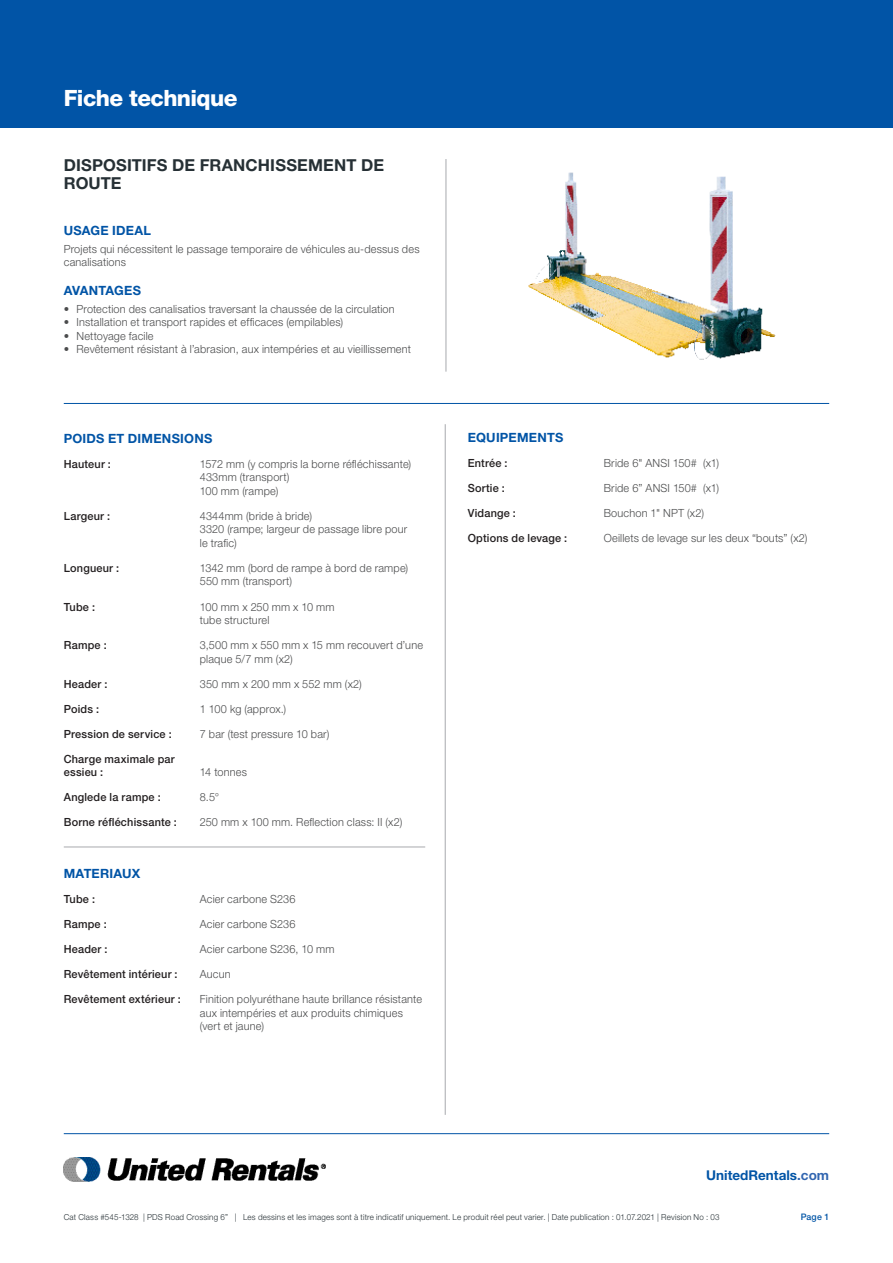
<style>
.page{position:relative;width:893px;height:1263px;background:#fff}
.page>*{position:absolute;margin:0;border:0;box-sizing:border-box;transform-origin:0 0}
.t1{font:800 22.5px "Helvetica Neue LT Std";letter-spacing:-.025em;color:#fff}
.SPECS_kapitalen{font:700 16.5px/18px "Helvetica Neue LT Std";letter-spacing:.005em;color:#263035}
.t2{font:700 13.5px "Helvetica Neue LT Std";color:#0154a6}
.Subkop___blauw___8_5{font:700 12.75px "Helvetica Neue LT Std";letter-spacing:.02em;color:#0154a6}
.Subkop___blauw___8_5-2{font:700 12.75px "Helvetica Neue LT Std";color:#0154a6}
.Body_-_7_5___8_pt{font:300 11.25px/13.5px "Helvetica Neue LT Std";letter-spacing:.015em;color:#4b4c4d}
.Body_-_7_5___8_pt-2{font:500 11.25px/13.5px "Helvetica Neue LT Std";letter-spacing:.02em;color:#231f20}
.t3{font:500 9px "Helvetica Neue LT Std";color:#0154a6}
.Footertekst{font:300 8.25px "Helvetica Neue LT Std";letter-spacing:.025em;color:#263035}
.s1{color:#3165b0}
</style>
<div class="page">
<hr style="left:64px;top:1133px;width:765px;height:1px;background:#0154a6">
<div style="left:0;top:0;width:893px;height:128px;background:#0154a6"></div>
<img style="left:64px;top:1157px;width:261px;height:25px">
<hr style="left:64px;top:403px;width:765px;height:1px;background:#0154a6">
<hr style="left:446px;top:159px;width:1px;height:213px;background:#a8a9ad">
<hr style="left:445px;top:424px;width:1px;height:691px;background:#a8a9ad">
<hr style="left:64px;top:846px;width:361px;height:1px;background:#a8a9ad">
<img style="left:528px;top:172px;width:248px;height:188px">
<h1 class="t1" style="left:64px;top:85px;width:175px">Fiche technique</h1>
<p class="SPECS_kapitalen" style="left:64px;top:156px;width:322px">DISPOSITIFS DE FRANCHISSEMENT DE<br>ROUTE</p>
<p class="Subkop___blauw___8_5" style="left:64px;top:223px;width:89px">USAGE IDEAL</p>
<p class="Body_-_7_5___8_pt" style="left:64px;top:242px;width:357px">Projets qui nécessitent le passage temporaire de véhicules au-dessus des canalisations</p>
<p class="Subkop___blauw___8_5-2" style="left:64px;top:282px;width:79px">AVANTAGES</p>
<p class="Body_-_7_5___8_pt" style="left:64px;top:302px;width:332px">• Protection des canalisatios traversant la chaussée de la circulation</p>
<p class="Body_-_7_5___8_pt" style="left:64px;top:315px;width:281px">• Installation et transport rapides et efficaces (empilables)</p>
<p class="Body_-_7_5___8_pt" style="left:64px;top:329px;width:91px">• Nettoyage facile</p>
<p class="Body_-_7_5___8_pt" style="left:64px;top:342px;width:349px">• Revêtement résistant à l’abrasion, aux intempéries et au vieillissement</p>
<p class="Subkop___blauw___8_5" style="left:64px;top:430px;width:150px">POIDS ET DIMENSIONS</p>
<p class="Body_-_7_5___8_pt-2" style="left:64px;top:457px;width:49px">Hauteur :</p>
<p class="Body_-_7_5___8_pt" style="left:200px;top:457px;width:213px">1572 mm (y compris la borne réfléchissante)</p>
<p class="Body_-_7_5___8_pt" style="left:200px;top:470px;width:91px">433mm (transport)</p>
<p class="Body_-_7_5___8_pt" style="left:200px;top:484px;width:80px">100 mm (rampe)</p>
<p class="Body_-_7_5___8_pt-2" style="left:64px;top:509px;width:48px">Largeur :</p>
<p class="Body_-_7_5___8_pt" style="left:200px;top:509px;width:114px">4344mm (bride à bride)</p>
<p class="Body_-_7_5___8_pt" style="left:200px;top:522px;width:209px">3320 (rampe; largeur de passage libre pour le trafic)</p>
<p class="Body_-_7_5___8_pt-2" style="left:64px;top:561px;width:57px">Longueur :</p>
<p class="Body_-_7_5___8_pt" style="left:200px;top:561px;width:210px">1342 mm (bord de rampe à bord de rampe)</p>
<p class="Body_-_7_5___8_pt" style="left:200px;top:574px;width:94px">550 mm (transport)</p>
<p class="Body_-_7_5___8_pt-2" style="left:64px;top:600px;width:33px">Tube :</p>
<p class="Body_-_7_5___8_pt" style="left:200px;top:599px;width:136px">100 mm x 250 mm x 10 mm</p>
<p class="Body_-_7_5___8_pt" style="left:200px;top:613px;width:71px">tube structurel</p>
<p class="Body_-_7_5___8_pt-2" style="left:64px;top:638px;width:44px">Rampe :</p>
<p class="Body_-_7_5___8_pt" style="left:200px;top:638px;width:225px">3,500 mm x 550 mm x 15 mm recouvert d’une plaque 5/7 mm (x2)</p>
<p class="Body_-_7_5___8_pt-2" style="left:64px;top:677px;width:45px">Header :</p>
<p class="Body_-_7_5___8_pt" style="left:200px;top:677px;width:163px">350 mm x 200 mm x 552 mm (x2)</p>
<p class="Body_-_7_5___8_pt-2" style="left:64px;top:702px;width:37px">Poids :</p>
<p class="Body_-_7_5___8_pt" style="left:200px;top:702px;width:88px">1 100 kg (approx.)</p>
<p class="Body_-_7_5___8_pt-2" style="left:64px;top:727px;width:109px">Pression de service :</p>
<p class="Body_-_7_5___8_pt" style="left:200px;top:727px;width:131px">7 bar (test pressure 10 bar)</p>
<p class="Body_-_7_5___8_pt-2" style="left:64px;top:752px;width:112px">Charge maximale par essieu :</p>
<p class="Body_-_7_5___8_pt" style="left:200px;top:765px;width:49px">14 tonnes</p>
<p class="Body_-_7_5___8_pt-2" style="left:64px;top:790px;width:98px">Anglede la rampe :</p>
<p class="Body_-_7_5___8_pt" style="left:200px;top:790px;width:21px">8.5°</p>
<p class="Body_-_7_5___8_pt-2" style="left:64px;top:815px;width:115px">Borne réfléchissante :</p>
<p class="Body_-_7_5___8_pt" style="left:200px;top:815px;width:204px">250 mm x 100 mm. Reflection class: II (x2)</p>
<p class="Subkop___blauw___8_5" style="left:64px;top:865px;width:78px">MATERIAUX</p>
<p class="Body_-_7_5___8_pt-2" style="left:64px;top:892px;width:33px">Tube :</p>
<p class="Body_-_7_5___8_pt" style="left:200px;top:892px;width:97px">Acier carbone S236</p>
<p class="Body_-_7_5___8_pt-2" style="left:64px;top:917px;width:44px">Rampe :</p>
<p class="Body_-_7_5___8_pt" style="left:200px;top:917px;width:97px">Acier carbone S236</p>
<p class="Body_-_7_5___8_pt-2" style="left:64px;top:942px;width:45px">Header :</p>
<p class="Body_-_7_5___8_pt" style="left:200px;top:942px;width:136px">Acier carbone S236, 10 mm</p>
<p class="Body_-_7_5___8_pt-2" style="left:64px;top:967px;width:115px">Revêtement intérieur :</p>
<p class="Body_-_7_5___8_pt" style="left:200px;top:967px;width:32px">Aucun</p>
<p class="Body_-_7_5___8_pt-2" style="left:64px;top:992px;width:118px">Revêtement extérieur :</p>
<p class="Body_-_7_5___8_pt" style="left:200px;top:992px;width:224px">Finition polyuréthane haute brillance résistante aux intempéries et aux produits chimiques (vert et jaune)</p>
<p class="Subkop___blauw___8_5" style="left:468px;top:429px;width:97px">EQUIPEMENTS</p>
<p class="Body_-_7_5___8_pt-2" style="left:468px;top:456px;width:41px">Entrée :</p>
<p class="Body_-_7_5___8_pt" style="left:604px;top:456px;width:117px">Bride 6" ANSI 150# (x1)</p>
<p class="Body_-_7_5___8_pt-2" style="left:468px;top:481px;width:39px">Sortie :</p>
<p class="Body_-_7_5___8_pt" style="left:604px;top:481px;width:117px">Bride 6” ANSI 150# (x1)</p>
<p class="Body_-_7_5___8_pt-2" style="left:468px;top:506px;width:50px">Vidange :</p>
<p class="Body_-_7_5___8_pt" style="left:604px;top:506px;width:102px">Bouchon 1" NPT (x2)</p>
<p class="Body_-_7_5___8_pt-2" style="left:468px;top:531px;width:101px">Options de levage :</p>
<p class="Body_-_7_5___8_pt" style="left:604px;top:531px;width:205px">Oeillets de levage sur les deux “bouts” (x2)</p>
<p class="t2" style="left:706px;top:1167px;width:124px">UnitedRentals<span class="s1">.com</span></p>
<p class="Footertekst" style="left:64px;top:1212px;width:657px">Cat Class #545-1328 | PDS Road Crossing 6” | Les dessins et les images sont à titre indicatif uniquement. Le produit réel peut varier. | Date publication : 01.07.2021 | Revision No : 03</p>
<p class="t3" style="left:801px;top:1212px;width:30px">Page 1</p>
</div>
